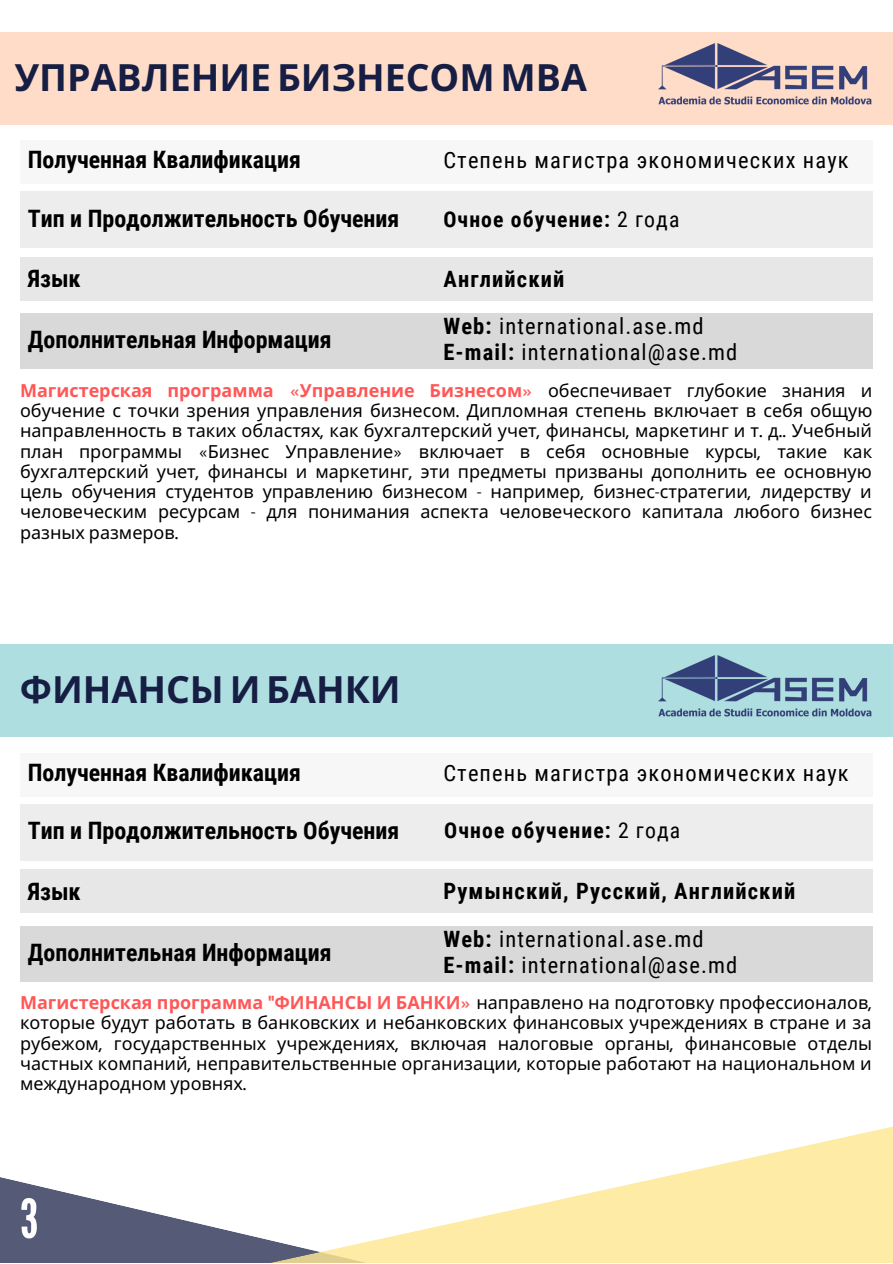
<style>
.page{position:relative;width:893px;height:1264px;background:#fff}
.page>*{position:absolute;margin:0;border:0;box-sizing:border-box;transform-origin:0 0}
.t1{font:53.85px "League Gothic";color:#fff}
.t2{font:700 37.5px "Noto Sans";color:#161e44}
.t3{font:700 24px "Roboto Condensed";color:#000}
.t4{font:22.5px "Roboto Condensed";letter-spacing:.05em;color:#000}
.t5{font:700 22.5px "Roboto Condensed";letter-spacing:.05em;color:#000}
.t6{font:700 21.75px "Roboto Condensed";letter-spacing:.05em;color:#000}
.t7{font:18px/20.2px "Noto Sans";color:#000;text-align:justify}
.s1{font-weight:400}
.s2{font-weight:700}
.s3{font-weight:700;color:#ff5757}
.s4{font-family:"Aileron";font-weight:700;color:#ff5757}
.s5{font-family:"Aileron"}
</style>
<div class="page">
<div style="left:20px;top:140px;width:852px;height:44px;background:#f7f7f7"></div>
<div style="left:0;top:32px;width:892px;height:92px;background:#ffdcc7"></div>
<div style="left:20px;top:192px;width:852px;height:56px;background:#ededed"></div>
<div style="left:21px;top:257px;width:852px;height:43px;background:#e7e7e7"></div>
<div style="left:21px;top:314px;width:852px;height:55px;background:#d9d9d9"></div>
<svg style="left:0;top:1127px;width:892px;height:135px"></svg>
<div style="left:20px;top:752px;width:852px;height:44px;background:#f7f7f7"></div>
<div style="left:0;top:644px;width:892px;height:92px;background:#afdee0"></div>
<div style="left:20px;top:804px;width:852px;height:56px;background:#ededed"></div>
<div style="left:21px;top:869px;width:852px;height:43px;background:#e7e7e7"></div>
<div style="left:21px;top:926px;width:852px;height:55px;background:#d9d9d9"></div>
<img style="left:658px;top:656px;width:213px;height:61px">
<img style="left:658px;top:44px;width:213px;height:61px">
<p class="t2" style="left:14px;top:50px;width:574px">УПРАВЛЕНИЕБИЗНЕСОММВА</p>
<p class="t3" style="left:28px;top:146px;width:275px">Полученная Квалификация</p>
<p class="t3" style="left:28px;top:205px;width:373px">Тип и Продолжительность Обучения</p>
<p class="t3" style="left:28px;top:265px;width:54px">Язык</p>
<p class="t3" style="left:28px;top:326px;width:305px">Дополнительная Информация</p>
<p class="t4" style="left:443px;top:147px;width:407px">Степень магистра экономических наук</p>
<p class="t6" style="left:443px;top:207px;width:237px">Очное обучение: <span class="s1">2 года</span></p>
<p class="t5" style="left:443px;top:266px;width:122px">Английский</p>
<p class="t4" style="left:443px;top:313px;width:262px"><span class="s2">Web:</span> international.ase.md</p>
<p class="t4" style="left:443px;top:339px;width:295px"><span class="s2">E-mail:</span> international@ase.md</p>
<p class="t7" style="left:20px;top:380px;width:853px"><span class="s3">Магистерская программа</span> <span class="s4">«</span><span class="s3">Управление Бизнесом</span><span class="s4">»</span> обеспечивает глубокие знания и обучение с точки зрения управления бизнесом<span class="s5">.</span> Дипломная степень включает в себя общую направленность в таких областях<span class="s5">,</span> как бухгалтерский учет<span class="s5">,</span> финансы<span class="s5">,</span> маркетинг и т<span class="s5">.</span> д<span class="s5">..</span> Учебный план программы <span class="s5">«</span>Бизнес Управление<span class="s5">»</span> включает в себя основные курсы<span class="s5">,</span> такие как бухгалтерский учет<span class="s5">,</span> финансы и маркетинг<span class="s5">,</span> эти предметы призваны дополнить ее основную цель обучения студентов управлению бизнесом <span class="s5">-</span> например<span class="s5">,</span> бизнес<span class="s5">-</span>стратегии<span class="s5">,</span> лидерству и человеческим ресурсам <span class="s5">-</span> для понимания аспекта человеческого капитала любого бизнес разных размеров<span class="s5">.</span></p>
<p class="t2" style="left:20px;top:662px;width:382px">ФИНАНСЫ И БАНКИ</p>
<p class="t3" style="left:28px;top:758px;width:275px">Полученная Квалификация</p>
<p class="t3" style="left:28px;top:817px;width:373px">Тип и Продолжительность Обучения</p>
<p class="t3" style="left:28px;top:877px;width:54px">Язык</p>
<p class="t3" style="left:28px;top:938px;width:305px">Дополнительная Информация</p>
<p class="t4" style="left:443px;top:759px;width:407px">Степень магистра экономических наук</p>
<p class="t6" style="left:444px;top:817px;width:237px">Очное обучение: <span class="s1">2 года</span></p>
<p class="t5" style="left:443px;top:878px;width:353px">Румынский, Русский, Английский</p>
<p class="t4" style="left:443px;top:925px;width:262px"><span class="s2">Web:</span> international.ase.md</p>
<p class="t4" style="left:443px;top:951px;width:295px"><span class="s2">E-mail:</span> international@ase.md</p>
<p class="t7" style="left:20px;top:992px;width:853px"><span class="s3">Магистерская программа</span> <span class="s4">"</span><span class="s3">ФИНАНСЫ И БАНКИ</span><span class="s4">»</span> направлено на подготовку профессионалов<span class="s5">, </span>которые будут работать в банковских и небанковских финансовых учреждениях в стране и за рубежом<span class="s5">,</span> государственных учреждениях<span class="s5">,</span> включая налоговые органы<span class="s5">,</span> финансовые отделы частных компаний<span class="s5">,</span> неправительственные организации<span class="s5">,</span> которые работают на национальном и международном уровнях<span class="s5">.</span></p>
<p class="t1" style="left:20px;top:1187px;width:20px">3</p>
</div>
